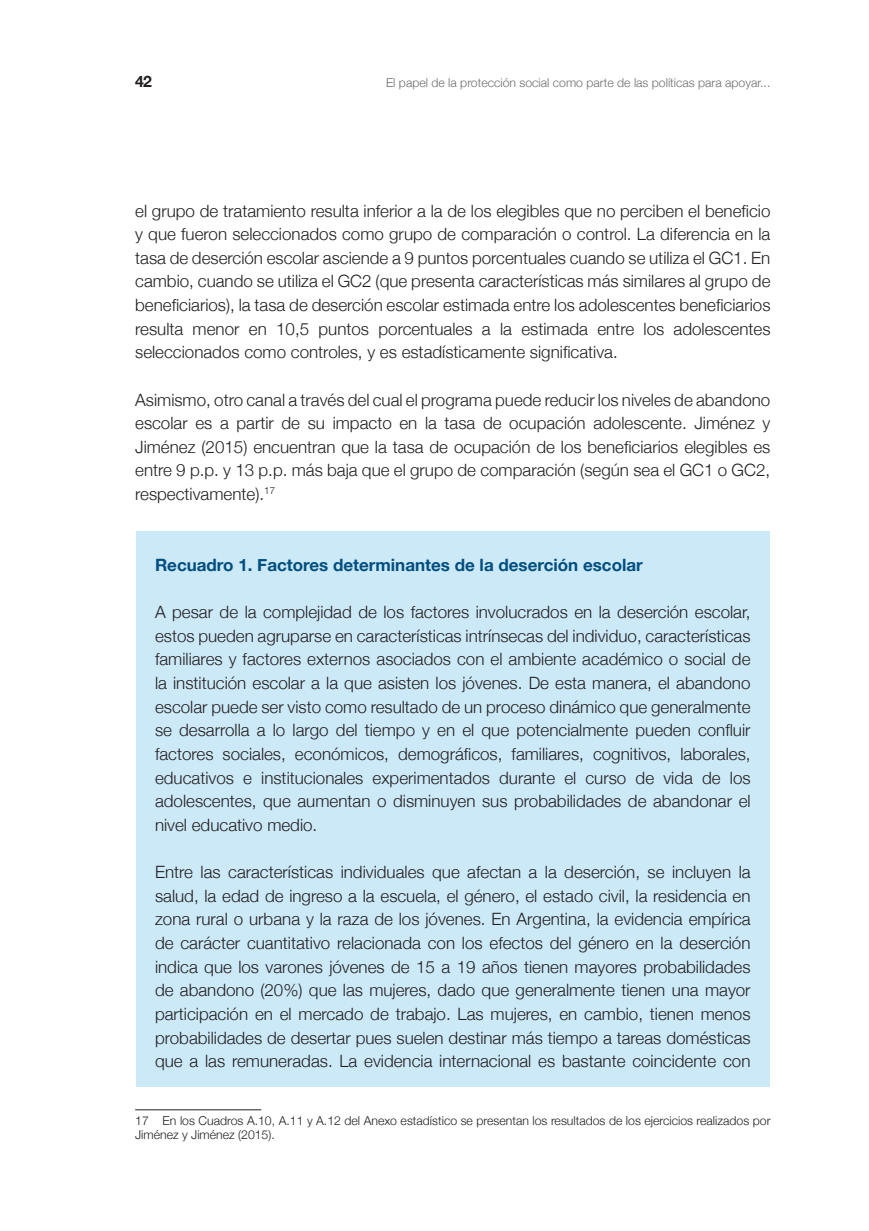
<style>
.page{position:relative;width:869px;height:1231px;background:#fff}
.page>*{position:absolute;margin:0;border:0;box-sizing:border-box;transform-origin:0 0}
.t1{font:300 16.97px/23.6px "Helvetica Neue";color:#231f20;text-align:justify}
.t2{font:700 16.97px "Helvetica Neue";color:#014e7f}
.t3{font:700 15.75px "Helvetica Neue";color:#231f20}
.t4{font:300 12.25px/14.7px "Helvetica Neue";color:#231f20}
.t5{font:300 12.25px "Helvetica Neue";color:#6c6d70}
</style>
<div class="page">
<div style="left:136px;top:531px;width:633px;height:556px;background:#cce9f8"></div>
<hr style="left:135px;top:1109px;width:126px;height:1px;background:#231f20">
<p class="t3" style="left:135px;top:72px;width:18px">42</p>
<p class="t5" style="left:386px;top:76px;width:386px">El papel de la protección social como parte de las políticas para apoyar...</p>
<p class="t1" style="left:135px;top:198px;width:637px">el grupo de tratamiento resulta inferior a la de los elegibles que no perciben el beneficio y que fueron seleccionados como grupo de comparación o control. La diferencia en la tasa de deserción escolar asciende a 9 puntos porcentuales cuando se utiliza el GC1. En cambio, cuando se utiliza el GC2 (que presenta características más similares al grupo de beneficiarios), la tasa de deserción escolar estimada entre los adolescentes beneficiarios resulta menor en 10,5 puntos porcentuales a la estimada entre los adolescentes seleccionados como controles, y es estadísticamente significativa.</p>
<p class="t1" style="left:135px;top:387px;width:637px">Asimismo, otro canal a través del cual el programa puede reducir los niveles de abandono escolar es a partir de su impacto en la tasa de ocupación adolescente. Jiménez y Jiménez (2015) encuentran que la tasa de ocupación de los beneficiarios elegibles es entre 9 p.p. y 13 p.p. más baja que el grupo de comparación (según sea el GC1 o GC2, respectivamente).<sup>17</sup></p>
<p class="t2" style="left:155px;top:554px;width:489px">Recuadro 1. Factores determinantes de la deserción escolar</p>
<p class="t1" style="left:155px;top:600px;width:597px">A pesar de la complejidad de los factores involucrados en la deserción escolar, estos pueden agruparse en características intrínsecas del individuo, características familiares y factores externos asociados con el ambiente académico o social de la institución escolar a la que asisten los jóvenes. De esta manera, el abandono escolar puede ser visto como resultado de un proceso dinámico que generalmente se desarrolla a lo largo del tiempo y en el que potencialmente pueden confluir factores sociales, económicos, demográficos, familiares, cognitivos, laborales, educativos e institucionales experimentados durante el curso de vida de los adolescentes, que aumentan o disminuyen sus probabilidades de abandonar el nivel educativo medio.</p>
<p class="t1" style="left:155px;top:860px;width:597px">Entre las características individuales que afectan a la deserción, se incluyen la salud, la edad de ingreso a la escuela, el género, el estado civil, la residencia en zona rural o urbana y la raza de los jóvenes. En Argentina, la evidencia empírica de carácter cuantitativo relacionada con los efectos del género en la deserción indica que los varones jóvenes de 15 a 19 años tienen mayores probabilidades de abandono (20%) que las mujeres, dado que generalmente tienen una mayor participación en el mercado de trabajo. Las mujeres, en cambio, tienen menos probabilidades de desertar pues suelen destinar más tiempo a tareas domésticas que a las remuneradas. La evidencia internacional es bastante coincidente con</p>
<p class="t4" style="left:135px;top:1112px;width:637px">17 En los Cuadros A.10, A.11 y A.12 del Anexo estadístico se presentan los resultados de los ejercicios realizados por<br>Jiménez y Jiménez (2015).</p>
</div>
